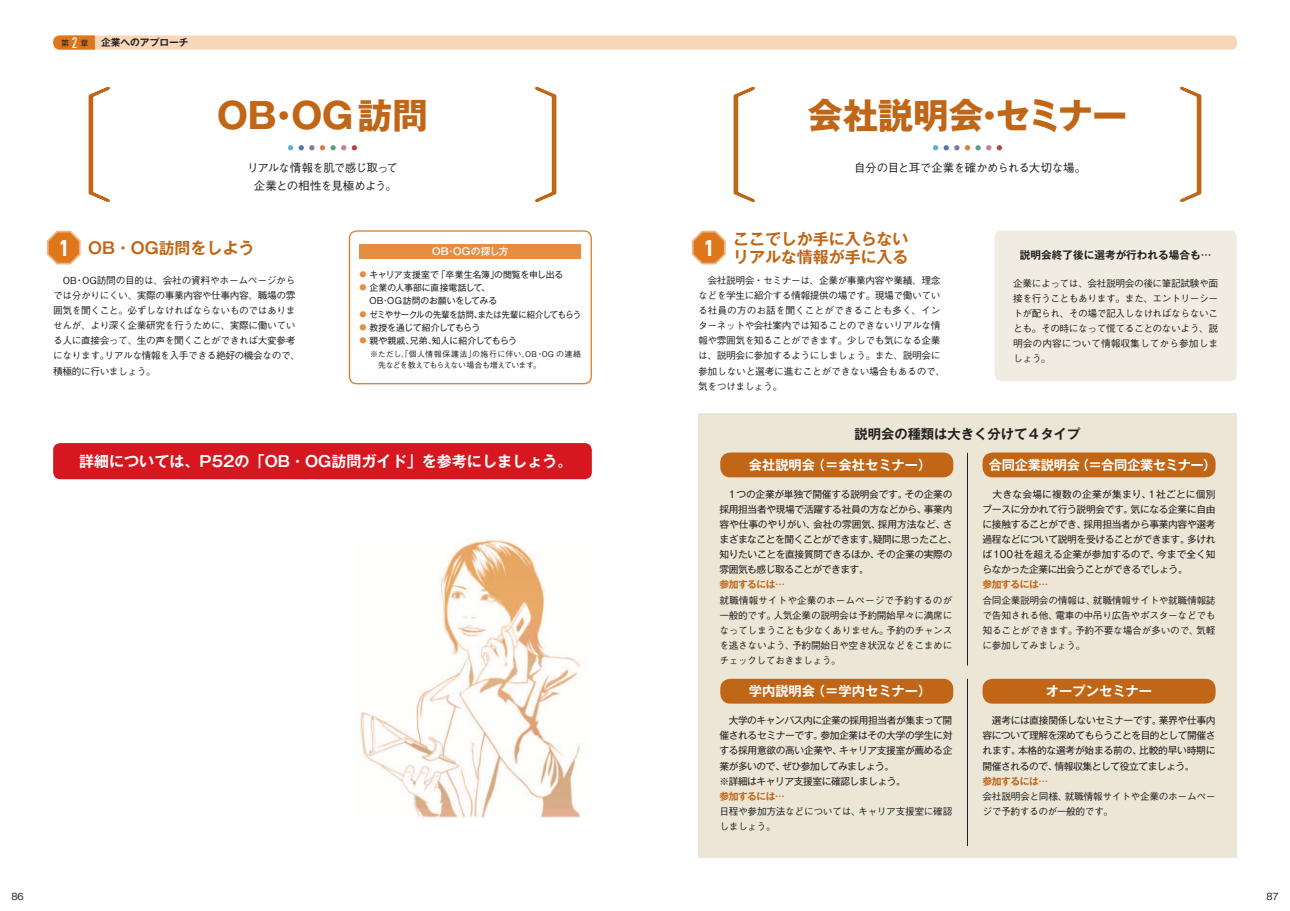
<style>
.page{position:relative;width:1290px;height:911px;background:#fff}
.page>*{position:absolute;margin:0;border:0;box-sizing:border-box;transform-origin:0 0}
.t1{font:700 35.38px "Gothic MB101 Pro";letter-spacing:-.005em;color:#c06616}
.t2{font:700 16px/18.6px "Gothic MB101 Pro De";color:#c06616;text-align:right}
.t3{font:700 15px "Gothic MB101 Pro De";color:#fff}
.t4{font:700 13.25px "Gothic MB101 Pro De";color:#fff}
.t5{font:700 13.25px "Gothic MB101 Pro De";letter-spacing:-.025em;color:#fff}
.t6{font:700 13.25px "Gothic MB101 Pro De";color:#231f20}
.t7{font:500 11.5px/17.8px "Gothic BBB Pro";letter-spacing:-.05em;color:#231f20;text-align:center}
.t8{font:700 10.62px "Gothic MB101 Pro De";color:#231f20}
.t9{font:500 9.75px/15px "Gothic BBB Pro";letter-spacing:-.045em;color:#231f20}
.t10{font:9.75px/15px "Gothic MB101 Pro";letter-spacing:-.035em;color:#231f20}
.t11{font:700 9.75px "Gothic MB101 Pro De";letter-spacing:-.045em;color:#c06616}
.t12{font:700 9.75px "Gothic MB101 Pro De";color:#231f20}
.t13{font:500 9.75px "Gothic MB101 Pro";letter-spacing:.015em;color:#fff}
.t14{font:8.88px/13.2px "Gothic MB101 Pro";letter-spacing:-.015em;color:#231f20}
.t15{font:8.88px "Gothic MB101 Pro";letter-spacing:-.015em;color:#231f20;scale:.93 1}
.t16{font:8.88px "Gothic MB101 Pro";letter-spacing:-.035em;color:#231f20}
.t17{font:500 8px/11.5px "Gothic BBB Pro";letter-spacing:-.01em;color:#231f20}
.t18{font:8px "Gothic MB101 Pro";color:#231f20}
.s1{font-family:"DINOT";font-weight:500;font-stretch:condensed;font-size:15px;color:#fff}
.s2{font-family:"DINOT";font-weight:900;font-stretch:condensed;font-size:22.38px;color:#fff}
.s3{font-size:7.12px;color:#e58d43}
</style>
<div class="page">
<div style="left:53px;top:35px;width:1184px;height:15px;background:#f8d7b9;border-radius:5px"></div>
<svg style="left:53px;top:35px;width:42px;height:15px"></svg>
<div style="left:698px;top:413px;width:539px;height:444px;background:#ece6d7"></div>
<svg style="left:47px;top:230px;width:34px;height:35px"></svg>
<svg style="left:288px;top:145px;width:5px;height:5px"></svg>
<svg style="left:299px;top:145px;width:15px;height:5px"></svg>
<svg style="left:320px;top:145px;width:26px;height:5px"></svg>
<svg style="left:352px;top:145px;width:5px;height:5px"></svg>
<svg style="left:535px;top:86px;width:22px;height:116px"></svg>
<svg style="left:88px;top:86px;width:22px;height:116px"></svg>
<div style="left:349px;top:230px;width:243px;height:154px;border:1px solid #de761b;border-radius:7px"></div>
<div style="left:359px;top:244px;width:222px;height:14px;background:#e58d43"></div>
<div style="left:720px;top:452px;width:233px;height:25px;background:#c06616;border-radius:10px"></div>
<svg style="left:933px;top:145px;width:26px;height:5px"></svg>
<svg style="left:965px;top:145px;width:26px;height:5px"></svg>
<svg style="left:997px;top:145px;width:5px;height:5px"></svg>
<svg style="left:1180px;top:86px;width:22px;height:116px"></svg>
<svg style="left:733px;top:86px;width:22px;height:116px"></svg>
<svg style="left:692px;top:230px;width:34px;height:35px"></svg>
<div style="left:994px;top:230px;width:243px;height:151px;background:#f1ece2;border-radius:7px"></div>
<div style="left:982px;top:452px;width:233px;height:25px;background:#c06616;border-radius:10px"></div>
<hr style="left:967px;top:453px;width:1px;height:212px;background:#231f20">
<div style="left:720px;top:679px;width:233px;height:24px;background:#c06616;border-radius:10px"></div>
<div style="left:982px;top:679px;width:233px;height:24px;background:#c06616;border-radius:10px"></div>
<hr style="left:967px;top:679px;width:1px;height:167px;background:#231f20">
<img style="left:360px;top:538px;width:221px;height:280px">
<div style="left:53px;top:443px;width:539px;height:36px;background:#d7171f;border-radius:7px"></div>
<p class="t18" style="left:61px;top:36px;width:29px">第<span class="s1">2</span>章</p>
<p class="t12" style="left:101px;top:34px;width:89px">企業へのアプローチ</p>
<h1 class="t1" style="left:217px;top:86px;width:212px">OB・OG訪問</h1>
<p class="t7" style="left:247px;top:158px;width:152px">リアルな情報を肌で感じ取って企業との相性を見極めよう。</p>
<h2 class="t2" style="left:59px;top:236px;width:197px"><span class="s2">1</span> OB・OG訪問をしよう</h2>
<p class="t9" style="left:53px;top:272px;width:249px">　OB・OG訪問の目的は、会社の資料やホームページからでは分かりにくい、実際の事業内容や仕事内容、職場の雰囲気を聞くこと。必ずしなければならないものではありませんが、より深く企業研究を行うために、実際に働いている人に直接会って、生の声を聞くことができれば大変参考になります。リアルな情報を入手できる絶好の機会なので、積極的に行いましょう。</p>
<p class="t13" style="left:432px;top:243px;width:78px">OB･OGの探し方</p>
<p class="t14" style="left:359px;top:266px;width:205px"><span class="s3">●</span> キャリア支援室で「卒業生名簿」の閲覧を申し出る</p>
<p class="t14" style="left:369px;top:280px;width:129px;text-indent:-10px"><span class="s3">●</span> 企業の人事部に直接電話して、<br>OB･OG訪問のお願いをしてみる</p>
<p class="t15" style="left:359px;top:307px;width:240px"><span class="s3">●</span> ゼミやサークルの先輩を訪問、または先輩に紹介してもらう</p>
<p class="t16" style="left:359px;top:320px;width:122px"><span class="s3">●</span> 教授を通じて紹介してもらう</p>
<p class="t14" style="left:359px;top:333px;width:159px"><span class="s3">●</span> 親や親戚、兄弟、知人に紹介してもらう</p>
<p class="t17" style="left:378px;top:347px;width:205px;text-indent:-8px">※ただし、「個人情報保護法」の施行に伴い、OB・OG の連絡先などを教えてもらえない場合も増えています。</p>
<h3 class="t3" style="left:79px;top:449px;width:495px">詳細については、P52の「OB・OG訪問ガイド」を参考にしましょう。</h3>
<h1 class="t1" style="left:807px;top:86px;width:322px">会社説明会・セミナー</h1>
<p class="t7" style="left:854px;top:158px;width:234px">自分の目と耳で企業を確かめられる大切な場。</p>
<h2 class="t2" style="left:704px;top:227px;width:206px">ここでしか手に入らない<br><sup>1</sup> リアルな情報が手に入る</h2>
<p class="t9" style="left:698px;top:272px;width:249px">　会社説明会・セミナーは、企業が事業内容や業績、理念などを学生に紹介する情報提供の場です。現場で働いている社員の方のお話を聞くことができることも多く、インターネットや会社案内では知ることのできないリアルな情報や雰囲気を知ることができます。少しでも気になる企業は、説明会に参加するようにしましょう。また、説明会に参加しないと選考に進むことができない場合もあるので、気をつけましょう。</p>
<p class="t8" style="left:1020px;top:246px;width:193px">説明会終了後に選考が行われる場合も…</p>
<p class="t9" style="left:1013px;top:274px;width:207px;text-align:justify">企業によっては、会社説明会の後に筆記試験や面接を行うこともあります。また、エントリーシートが配られ、その場で記入しなければならないことも。その時になって慌てることのないよう、説明会の内容について情報収集してから参加しましょう。</p>
<h3 class="t6" style="left:854px;top:423px;width:227px">説明会の種類は大きく分けて４タイプ</h3>
<h3 class="t4" style="left:749px;top:454px;width:184px">会社説明会（＝会社セミナー）</h3>
<p class="t10" style="left:719px;top:485px;width:239px">　1つの企業が単独で開催する説明会です。その企業の採用担当者や現場で活躍する社員の方などから、事業内容や仕事のやりがい、会社の雰囲気、採用方法など、さまざまなことを聞くことができます。疑問に思ったこと、知りたいことを直接質問できるほか、その企業の実際の雰囲気も感じ取ることができます。</p>
<p class="t11" style="left:719px;top:576px;width:67px">参加するには…</p>
<p class="t9" style="left:719px;top:591px;width:234px;text-align:justify">就職情報サイトや企業のホームページで予約するのが一般的です。人気企業の説明会は予約開始早々に満席になってしまうことも少なくありません。予約のチャンスを逃さないよう、予約開始日や空き状況などをこまめにチェックしておきましょう。</p>
<h3 class="t4" style="left:749px;top:680px;width:184px">学内説明会（＝学内セミナー）</h3>
<p class="t10" style="left:719px;top:711px;width:234px">　大学のキャンパス内に企業の採用担当者が集まって開催されるセミナーです。参加企業はその大学の学生に対する採用意欲の高い企業や、キャリア支援室が薦める企業が多いので、ぜひ参加してみましょう。<br>※詳細はキャリア支援室に確認しましょう。</p>
<p class="t11" style="left:719px;top:788px;width:67px">参加するには…</p>
<p class="t9" style="left:719px;top:802px;width:234px">日程や参加方法などについては、キャリア支援室に確認しましょう。</p>
<h3 class="t5" style="left:989px;top:454px;width:229px">合同企業説明会（＝合同企業セミナー）</h3>
<p class="t10" style="left:982px;top:485px;width:235px;text-align:justify">　大きな会場に複数の企業が集まり、1社ごとに個別ブースに分かれて行う説明会です。気になる企業に自由に接触することができ、採用担当者から事業内容や選考過程などについて説明を受けることができます。多ければ100社を超える企業が参加するので、今まで全く知らなかった企業に出会うことができるでしょう。</p>
<p class="t11" style="left:982px;top:576px;width:67px">参加するには…</p>
<p class="t9" style="left:982px;top:591px;width:234px;text-align:justify">合同企業説明会の情報は、就職情報サイトや就職情報誌で告知される他、電車の中吊り広告やポスターなどでも知ることができます。予約不要な場合が多いので、気軽に参加してみましょう。</p>
<h3 class="t4" style="left:1046px;top:680px;width:108px">オープンセミナー</h3>
<p class="t10" style="left:982px;top:711px;width:234px;text-align:justify">　選考には直接関係しないセミナーです。業界や仕事内容について理解を深めてもらうことを目的として開催されます。本格的な選考が始まる前の、比較的早い時期に開催されるので、情報収集として役立てましょう。</p>
<p class="t11" style="left:982px;top:772px;width:67px">参加するには…</p>
<p class="t9" style="left:982px;top:787px;width:234px">会社説明会と同様、就職情報サイトや企業のホームページで予約するのが一般的です。</p>
<p class="t9" style="left:11px;top:887px;width:14px">86</p>
<p class="t9" style="left:1266px;top:887px;width:14px">87</p>
</div>
